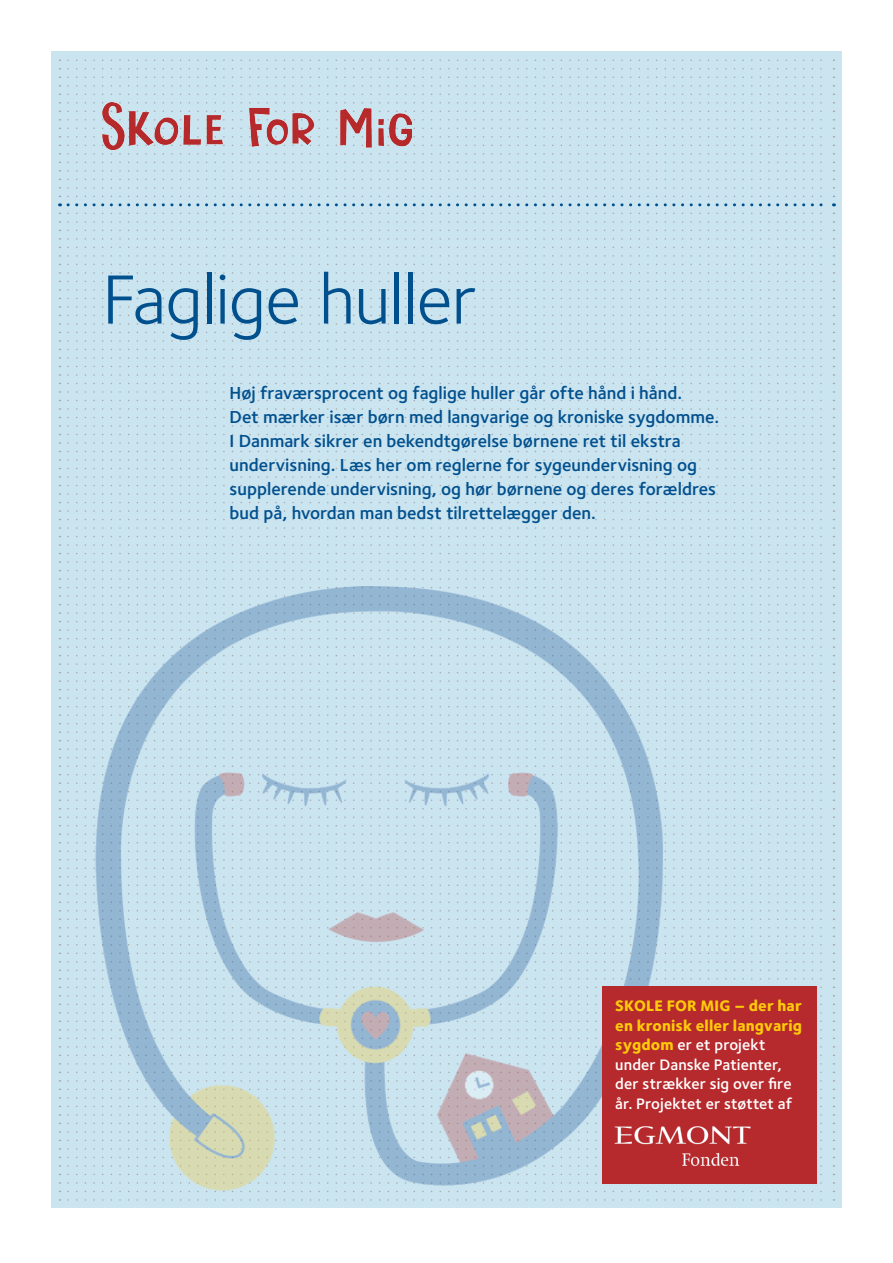
<style>
.page{position:relative;width:893px;height:1263px;background:#fff}
.page>*{position:absolute;margin:0;border:0;box-sizing:border-box;transform-origin:0 0}
.t1{font:72px "Foundry Sterling";letter-spacing:-.01em;color:#01508e}
.t2{font:600 18px/24px "Foundry Sterling";color:#01508e}
.t3{font:600 15.75px/19.5px "Foundry Sterling";letter-spacing:.005em;color:#fff}
.s1{font-weight:800;color:#feca0a}
</style>
<div class="page">
<div style="left:51px;top:51px;width:791px;height:1157px;background:#cae4f0"></div>
<svg style="left:68px;top:60px;width:754px;height:1px"></svg>
<svg style="left:68px;top:68px;width:754px;height:2px"></svg>
<svg style="left:68px;top:77px;width:754px;height:1px"></svg>
<svg style="left:68px;top:85px;width:754px;height:2px"></svg>
<svg style="left:68px;top:94px;width:754px;height:1px"></svg>
<svg style="left:68px;top:102px;width:754px;height:2px"></svg>
<svg style="left:68px;top:111px;width:754px;height:1px"></svg>
<svg style="left:68px;top:119px;width:754px;height:2px"></svg>
<svg style="left:68px;top:128px;width:754px;height:1px"></svg>
<svg style="left:68px;top:136px;width:754px;height:2px"></svg>
<svg style="left:68px;top:145px;width:754px;height:1px"></svg>
<svg style="left:68px;top:153px;width:754px;height:2px"></svg>
<svg style="left:68px;top:162px;width:754px;height:1px"></svg>
<svg style="left:68px;top:170px;width:754px;height:2px"></svg>
<svg style="left:68px;top:179px;width:754px;height:1px"></svg>
<svg style="left:68px;top:187px;width:754px;height:2px"></svg>
<svg style="left:68px;top:196px;width:754px;height:1px"></svg>
<svg style="left:68px;top:203px;width:755px;height:3px"></svg>
<svg style="left:68px;top:213px;width:754px;height:1px"></svg>
<svg style="left:68px;top:221px;width:754px;height:2px"></svg>
<svg style="left:68px;top:230px;width:754px;height:1px"></svg>
<svg style="left:68px;top:238px;width:754px;height:2px"></svg>
<svg style="left:68px;top:247px;width:754px;height:1px"></svg>
<svg style="left:68px;top:255px;width:754px;height:2px"></svg>
<svg style="left:68px;top:264px;width:754px;height:1px"></svg>
<svg style="left:68px;top:272px;width:754px;height:2px"></svg>
<svg style="left:68px;top:281px;width:754px;height:1px"></svg>
<svg style="left:68px;top:289px;width:754px;height:2px"></svg>
<svg style="left:68px;top:298px;width:754px;height:1px"></svg>
<svg style="left:68px;top:306px;width:754px;height:2px"></svg>
<svg style="left:68px;top:315px;width:754px;height:1px"></svg>
<svg style="left:68px;top:323px;width:754px;height:2px"></svg>
<svg style="left:68px;top:332px;width:754px;height:1px"></svg>
<svg style="left:68px;top:340px;width:754px;height:2px"></svg>
<svg style="left:68px;top:349px;width:754px;height:1px"></svg>
<svg style="left:68px;top:357px;width:754px;height:2px"></svg>
<svg style="left:68px;top:366px;width:754px;height:1px"></svg>
<svg style="left:68px;top:374px;width:754px;height:2px"></svg>
<svg style="left:68px;top:383px;width:754px;height:1px"></svg>
<svg style="left:68px;top:391px;width:754px;height:2px"></svg>
<svg style="left:68px;top:400px;width:754px;height:1px"></svg>
<svg style="left:68px;top:408px;width:754px;height:2px"></svg>
<svg style="left:68px;top:417px;width:754px;height:1px"></svg>
<svg style="left:68px;top:425px;width:754px;height:2px"></svg>
<svg style="left:68px;top:434px;width:754px;height:1px"></svg>
<svg style="left:68px;top:442px;width:754px;height:2px"></svg>
<svg style="left:68px;top:451px;width:754px;height:1px"></svg>
<svg style="left:68px;top:459px;width:754px;height:2px"></svg>
<svg style="left:68px;top:468px;width:754px;height:1px"></svg>
<svg style="left:68px;top:476px;width:754px;height:2px"></svg>
<svg style="left:68px;top:485px;width:754px;height:1px"></svg>
<svg style="left:68px;top:493px;width:754px;height:2px"></svg>
<svg style="left:68px;top:502px;width:754px;height:1px"></svg>
<svg style="left:68px;top:510px;width:754px;height:2px"></svg>
<svg style="left:68px;top:519px;width:754px;height:1px"></svg>
<svg style="left:68px;top:527px;width:754px;height:2px"></svg>
<svg style="left:68px;top:536px;width:754px;height:1px"></svg>
<svg style="left:68px;top:544px;width:754px;height:2px"></svg>
<svg style="left:68px;top:553px;width:754px;height:1px"></svg>
<svg style="left:68px;top:561px;width:754px;height:2px"></svg>
<svg style="left:68px;top:570px;width:754px;height:1px"></svg>
<svg style="left:68px;top:578px;width:754px;height:2px"></svg>
<svg style="left:68px;top:587px;width:754px;height:1px"></svg>
<svg style="left:68px;top:595px;width:754px;height:2px"></svg>
<svg style="left:68px;top:604px;width:754px;height:1px"></svg>
<svg style="left:68px;top:612px;width:754px;height:2px"></svg>
<svg style="left:68px;top:621px;width:754px;height:1px"></svg>
<svg style="left:68px;top:629px;width:754px;height:2px"></svg>
<svg style="left:68px;top:638px;width:754px;height:1px"></svg>
<svg style="left:68px;top:646px;width:754px;height:2px"></svg>
<svg style="left:68px;top:655px;width:754px;height:1px"></svg>
<svg style="left:68px;top:663px;width:754px;height:2px"></svg>
<svg style="left:68px;top:672px;width:754px;height:1px"></svg>
<svg style="left:68px;top:680px;width:754px;height:2px"></svg>
<svg style="left:68px;top:689px;width:754px;height:1px"></svg>
<svg style="left:68px;top:697px;width:754px;height:2px"></svg>
<svg style="left:68px;top:706px;width:754px;height:1px"></svg>
<svg style="left:68px;top:714px;width:754px;height:2px"></svg>
<svg style="left:68px;top:723px;width:754px;height:1px"></svg>
<svg style="left:68px;top:731px;width:754px;height:2px"></svg>
<svg style="left:68px;top:740px;width:754px;height:1px"></svg>
<svg style="left:68px;top:748px;width:754px;height:2px"></svg>
<svg style="left:68px;top:757px;width:754px;height:1px"></svg>
<svg style="left:68px;top:765px;width:754px;height:2px"></svg>
<svg style="left:68px;top:774px;width:754px;height:1px"></svg>
<svg style="left:68px;top:782px;width:754px;height:2px"></svg>
<svg style="left:68px;top:791px;width:754px;height:1px"></svg>
<svg style="left:68px;top:799px;width:754px;height:2px"></svg>
<svg style="left:68px;top:808px;width:754px;height:1px"></svg>
<svg style="left:68px;top:816px;width:754px;height:2px"></svg>
<svg style="left:68px;top:825px;width:754px;height:1px"></svg>
<svg style="left:68px;top:833px;width:754px;height:2px"></svg>
<svg style="left:68px;top:842px;width:754px;height:1px"></svg>
<svg style="left:68px;top:850px;width:754px;height:2px"></svg>
<svg style="left:68px;top:859px;width:754px;height:1px"></svg>
<svg style="left:68px;top:867px;width:754px;height:2px"></svg>
<svg style="left:68px;top:876px;width:754px;height:1px"></svg>
<svg style="left:68px;top:884px;width:754px;height:2px"></svg>
<svg style="left:68px;top:893px;width:754px;height:1px"></svg>
<svg style="left:68px;top:901px;width:754px;height:2px"></svg>
<svg style="left:68px;top:910px;width:754px;height:1px"></svg>
<svg style="left:68px;top:918px;width:754px;height:2px"></svg>
<svg style="left:68px;top:927px;width:754px;height:1px"></svg>
<svg style="left:68px;top:935px;width:754px;height:2px"></svg>
<svg style="left:68px;top:944px;width:754px;height:1px"></svg>
<svg style="left:68px;top:952px;width:754px;height:2px"></svg>
<svg style="left:68px;top:961px;width:754px;height:1px"></svg>
<svg style="left:68px;top:969px;width:754px;height:2px"></svg>
<svg style="left:68px;top:978px;width:754px;height:1px"></svg>
<svg style="left:68px;top:1191px;width:754px;height:1px"></svg>
<svg style="left:68px;top:1199px;width:754px;height:2px"></svg>
<img style="left:83px;top:587px;width:589px;height:614px">
<img style="left:102px;top:102px;width:309px;height:47px">
<div style="left:603px;top:986px;width:214px;height:198px;background:#b6292c"></div>
<img style="left:614px;top:1126px;width:137px;height:40px">
<h1 class="t1" style="left:102px;top:258px;width:376px">Faglige huller</h1>
<p class="t2" style="left:230px;top:380px;width:491px">Høj fraværsprocent og faglige huller går ofte hånd i hånd.<br>Det mærker især børn med langvarige og kroniske sygdomme.<br>I Danmark sikrer en bekendtgørelse børnene ret til ekstra undervisning. Læs her om reglerne for sygeundervisning og supplerende undervisning, og hør børnene og deres forældres bud på, hvordan man bedst tilrettelægger den.</p>
<p class="t3" style="left:615px;top:996px;width:188px"><span class="s1">SKOLE FOR MIG – der har en kronisk eller langvarig sygdom</span> er et projekt under Danske Patienter, der strækker sig over fire år. Projektet er støttet af</p>
</div>
